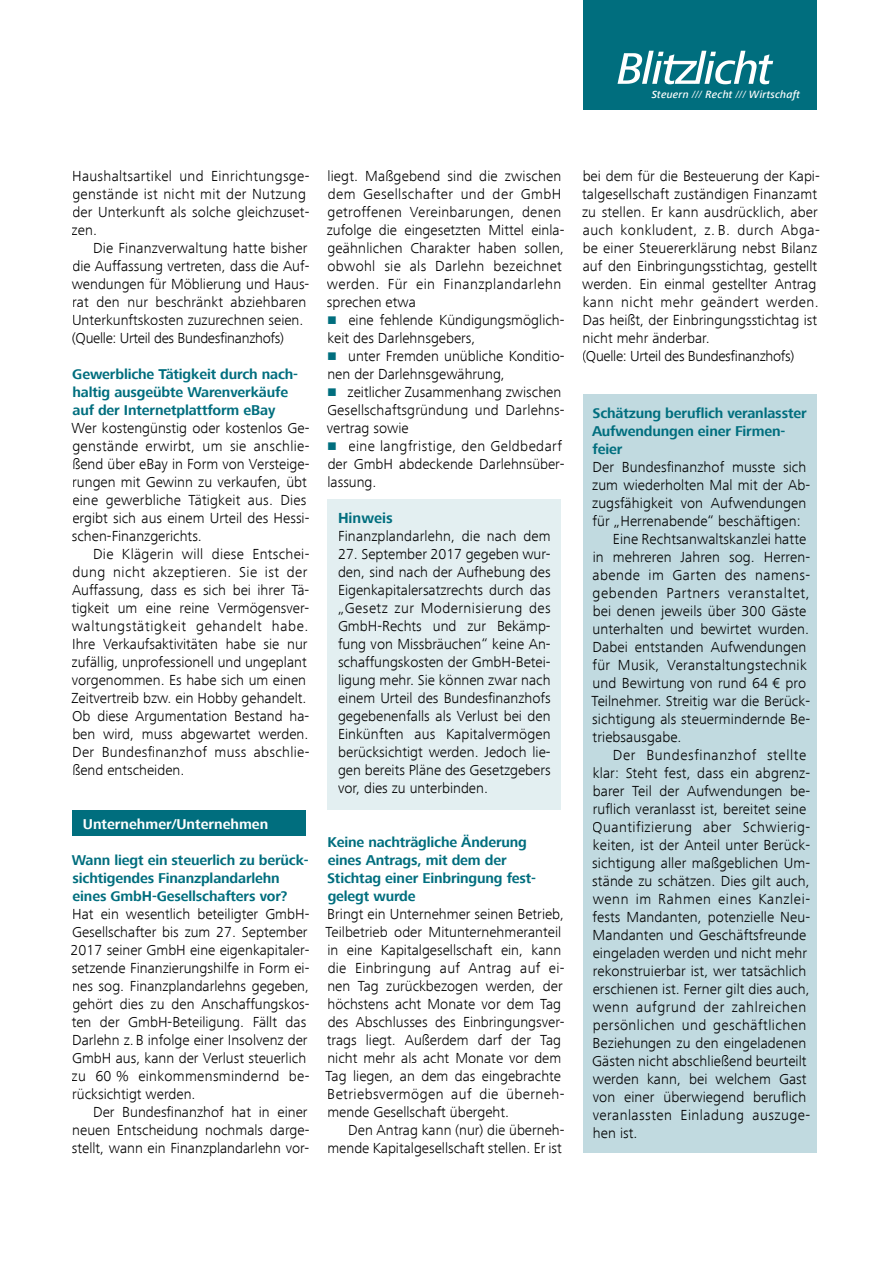
<style>
.page{position:relative;width:893px;height:1263px;background:#fff}
.page>*{position:absolute;margin:0;border:0;box-sizing:border-box;transform-origin:0 0}
.t1{font:300 15px/18px "Frutiger Next Com";letter-spacing:.005em;color:#000}
.t2{font:300 15px "Frutiger Next Com";letter-spacing:.03em;color:#000}
.t3{font:300 15px "Frutiger Next Com";letter-spacing:.04em;color:#000}
.t4{font:700 15px "Frutiger Next Com";color:#006e7e}
.t5{font:700 14.7px/18px "Frutiger Next Com";letter-spacing:-.01em;color:#006e7e}
.t6{font:700 14.7px "Frutiger Next Com";color:#fff}
.t7{font:italic 500 10.8px "Frutiger Next Com";letter-spacing:.02em;color:#fff}
.s1{font-weight:400}
.s2{color:#006e7e}
</style>
<div class="page">
<div style="left:72px;top:811px;width:234px;height:25px;background:#006e7e"></div>
<div style="left:327px;top:499px;width:234px;height:311px;background:#e3eff1"></div>
<div style="left:583px;top:394px;width:233px;height:759px;background:#c1dae0"></div>
<div style="left:583px;top:0;width:233px;height:110px;background:#006e7e"></div>
<svg style="left:617px;top:51px;width:156px;height:33px"></svg>
<p class="t7" style="left:652px;top:88px;width:150px">Steuern <span class="s1">///</span> Recht <span class="s1">///</span> Wirtschaft</p>
<p class="t1" style="left:72px;top:167px;width:239px">Haushaltsartikel und Einrichtungsge&shy;genstände ist nicht mit der Nutzung der Unterkunft als solche gleichzuset&shy;zen.</p>
<p class="t1" style="left:72px;top:239px;width:239px;text-indent:21px">Die Finanzverwaltung hatte bisher die Auffassung vertreten, dass die Auf&shy;wendungen für Möblierung und Haus&shy;rat den nur beschränkt abziehbaren Unterkunftskosten zuzurechnen seien. (Quelle: Urteil des Bundesfinanzhofs)</p>
<p class="t5" style="left:72px;top:365px;width:227px">Gewerbliche Tätigkeit durch nach&shy;haltig ausgeübte Warenverkäufe auf der Internetplattform eBay</p>
<p class="t1" style="left:72px;top:419px;width:239px">Wer kostengünstig oder kostenlos Ge&shy;genstände erwirbt, um sie anschlie&shy;ßend über eBay in Form von Versteige&shy;rungen mit Gewinn zu verkaufen, übt eine gewerbliche Tätigkeit aus. Dies ergibt sich aus einem Urteil des Hessi&shy;schen-Finanzgerichts.</p>
<p class="t1" style="left:71px;top:545px;width:240px;text-indent:22px">Die Klägerin will diese Entschei&shy;dung nicht akzeptieren. Sie ist der Auffassung, dass es sich bei ihrer Tä&shy;tigkeit um eine reine Vermögensver&shy;waltungstätigkeit gehandelt habe.<br>Ihre Verkaufsaktivitäten habe sie nur zufällig, unprofessionell und ungeplant vorgenommen. Es habe sich um einen Zeitvertreib bzw. ein Hobby gehandelt.<br>Ob diese Argumentation Bestand ha&shy;ben wird, muss abgewartet werden.<br>Der Bundesfinanzhof muss abschlie&shy;ßend entscheiden.</p>
<p class="t6" style="left:83px;top:815px;width:187px">Unternehmer/Unternehmen</p>
<p class="t5" style="left:72px;top:851px;width:239px">Wann liegt ein steuerlich zu berück&shy;sichtigendes Finanzplandarlehn eines GmbH-Gesellschafters vor?</p>
<p class="t1" style="left:71px;top:905px;width:240px">Hat ein wesentlich beteiligter GmbH-Gesellschafter bis zum 27. September 2017 seiner GmbH eine eigenkapitaler&shy;setzende Finanzierungshilfe in Form ei&shy;nes sog. Finanzplandarlehns gegeben, gehört dies zu den Anschaffungskos&shy;ten der GmbH-Beteiligung. Fällt das Darlehn z. B infolge einer Insolvenz der GmbH aus, kann der Verlust steuerlich zu 60 % einkommensmindernd be&shy;rücksichtigt werden.</p>
<p class="t1" style="left:72px;top:1103px;width:239px;text-align:justify;text-indent:21px">Der Bundesfinanzhof hat in einer neuen Entscheidung nochmals darge&shy;stellt, wann ein Finanzplandarlehn vor-</p>
<p class="t1" style="left:327px;top:167px;width:239px">liegt. Maßgebend sind die zwischen dem Gesellschafter und der GmbH getroffenen Vereinbarungen, denen zufolge die eingesetzten Mittel einla&shy;geähnlichen Charakter haben sollen, obwohl sie als Darlehn bezeichnet werden. Für ein Finanzplandarlehn sprechen etwa</p>
<p class="t1" style="left:327px;top:311px;width:239px"><span class="s2">■</span> eine fehlende Kündigungsmöglich&shy;keit des Darlehnsgebers,</p>
<p class="t1" style="left:327px;top:347px;width:239px"><span class="s2">■</span> unter Fremden unübliche Konditio&shy;nen der Darlehnsgewährung,</p>
<p class="t1" style="left:327px;top:383px;width:239px"><span class="s2">■</span> zeitlicher Zusammenhang zwischen<br>Gesellschaftsgründung und Darlehns&shy;vertrag sowie</p>
<p class="t1" style="left:327px;top:437px;width:239px"><span class="s2">■</span> eine langfristige, den Geldbedarf der GmbH abdeckende Darlehnsüber&shy;lassung.</p>
<p class="t4" style="left:338px;top:509px;width:56px">Hinweis</p>
<p class="t1" style="left:338px;top:527px;width:214px">Finanzplandarlehn, die nach dem</p>
<p class="t1" style="left:338px;top:545px;width:214px;text-align:justify">27. September 2017 gegeben wur&shy;den, sind nach der Aufhebung des Eigenkapitalersatzrechts durch das „Gesetz zur Modernisierung des GmbH-Rechts und zur Bekämp&shy;fung von Missbräuchen“ keine An&shy;schaffungskosten der GmbH-Betei&shy;ligung mehr. Sie können zwar nach einem Urteil des Bundesfinanzhofs gegebenenfalls als Verlust bei den Einkünften aus Kapitalvermögen berücksichtigt werden. Jedoch lie&shy;gen bereits Pläne des Gesetzgebers vor, dies zu unterbinden.</p>
<p class="t5" style="left:327px;top:833px;width:210px">Keine nachträgliche Änderung eines Antrags, mit dem der<br>Stichtag einer Einbringung fest&shy;gelegt wurde</p>
<p class="t1" style="left:326px;top:905px;width:240px">Bringt ein Unternehmer seinen Betrieb, Teilbetrieb oder Mitunternehmeranteil in eine Kapitalgesellschaft ein, kann die Einbringung auf Antrag auf ei&shy;nen Tag zurückbezogen werden, der höchstens acht Monate vor dem Tag des Abschlusses des Einbringungsver&shy;trags liegt. Außerdem darf der Tag nicht mehr als acht Monate vor dem Tag liegen, an dem das eingebrachte Betriebsvermögen auf die überneh&shy;mende Gesellschaft übergeht.</p>
<p class="t1" style="left:327px;top:1121px;width:239px;text-align:right">Den Antrag kann (nur) die überneh&shy;mende Kapitalgesellschaft stellen. Er ist</p>
<p class="t1" style="left:582px;top:167px;width:239px">bei dem für die Besteuerung der Kapi&shy;talgesellschaft zuständigen Finanzamt zu stellen. Er kann ausdrücklich, aber auch konkludent, z. B. durch Abga&shy;be einer Steuererklärung nebst Bilanz auf den Einbringungsstichtag, gestellt werden. Ein einmal gestellter Antrag kann nicht mehr geändert werden.<br>Das heißt, der Einbringungsstichtag ist nicht mehr änderbar.<br>(Quelle: Urteil des Bundesfinanzhofs)</p>
<p class="t5" style="left:592px;top:404px;width:216px">Schätzung beruflich veranlasster<br>Aufwendungen einer Firmen&shy;feier</p>
<p class="t1" style="left:593px;top:458px;width:215px">Der Bundesfinanzhof musste sich</p>
<p class="t1" style="left:592px;top:476px;width:219px">zum wiederholten Mal mit der Ab-</p>
<p class="t1" style="left:592px;top:494px;width:216px">zugsfähigkeit von Aufwendungen</p>
<p class="t1" style="left:593px;top:512px;width:210px">für „Herrenabende“ beschäftigen:</p>
<p class="t1" style="left:613px;top:530px;width:195px">Eine Rechtsanwaltskanzlei hatte</p>
<p class="t1" style="left:593px;top:548px;width:219px">in mehreren Jahren sog. Herren-</p>
<p class="t2" style="left:593px;top:566px;width:219px">abende im Garten des namens-</p>
<p class="t3" style="left:593px;top:584px;width:219px">gebenden Partners veranstaltet,</p>
<p class="t1" style="left:593px;top:602px;width:215px">bei denen jeweils über 300 Gäste</p>
<p class="t1" style="left:593px;top:620px;width:218px">unterhalten und bewirtet wurden.</p>
<p class="t1" style="left:593px;top:638px;width:215px">Dabei entstanden Aufwendungen</p>
<p class="t1" style="left:593px;top:656px;width:216px">für Musik, Veranstaltungstechnik</p>
<p class="t1" style="left:593px;top:674px;width:215px">und Bewirtung von rund 64 € pro</p>
<p class="t1" style="left:592px;top:692px;width:220px">Teilnehmer. Streitig war die Berück-</p>
<p class="t1" style="left:592px;top:710px;width:219px">sichtigung als steuermindernde Be-</p>
<p class="t1" style="left:593px;top:728px;width:90px">triebsausgabe.</p>
<p class="t3" style="left:613px;top:746px;width:195px">Der Bundesfinanzhof stellte</p>
<p class="t1" style="left:593px;top:764px;width:219px">klar: Steht fest, dass ein abgrenz-</p>
<p class="t1" style="left:593px;top:782px;width:219px">barer Teil der Aufwendungen be-</p>
<p class="t1" style="left:593px;top:800px;width:215px">ruflich veranlasst ist, bereitet seine</p>
<p class="t2" style="left:592px;top:818px;width:219px">Quantifizierung aber Schwierig-</p>
<p class="t1" style="left:593px;top:836px;width:219px">keiten, ist der Anteil unter Berück-</p>
<p class="t1" style="left:592px;top:854px;width:219px">sichtigung aller maßgeblichen Um-</p>
<p class="t1" style="left:592px;top:872px;width:219px">stände zu schätzen. Dies gilt auch,</p>
<p class="t3" style="left:593px;top:890px;width:219px">wenn im Rahmen eines Kanzlei-</p>
<p class="t1" style="left:593px;top:908px;width:219px">fests Mandanten, potenzielle Neu-</p>
<p class="t1" style="left:593px;top:926px;width:215px">Mandanten und Geschäftsfreunde</p>
<p class="t1" style="left:593px;top:944px;width:216px">eingeladen werden und nicht mehr</p>
<p class="t1" style="left:593px;top:962px;width:215px">rekonstruierbar ist, wer tatsächlich</p>
<p class="t1" style="left:593px;top:980px;width:219px">erschienen ist. Ferner gilt dies auch,</p>
<p class="t3" style="left:593px;top:998px;width:215px">wenn aufgrund der zahlreichen</p>
<p class="t2" style="left:593px;top:1016px;width:215px">persönlichen und geschäftlichen</p>
<p class="t1" style="left:593px;top:1034px;width:215px">Beziehungen zu den eingeladenen</p>
<p class="t1" style="left:592px;top:1052px;width:216px">Gästen nicht abschließend beurteilt</p>
<p class="t1" style="left:593px;top:1070px;width:215px">werden kann, bei welchem Gast</p>
<p class="t1" style="left:593px;top:1088px;width:215px">von einer überwiegend beruflich</p>
<p class="t2" style="left:593px;top:1106px;width:219px">veranlassten Einladung auszuge-</p>
<p class="t1" style="left:593px;top:1124px;width:46px">hen ist.</p>
</div>
